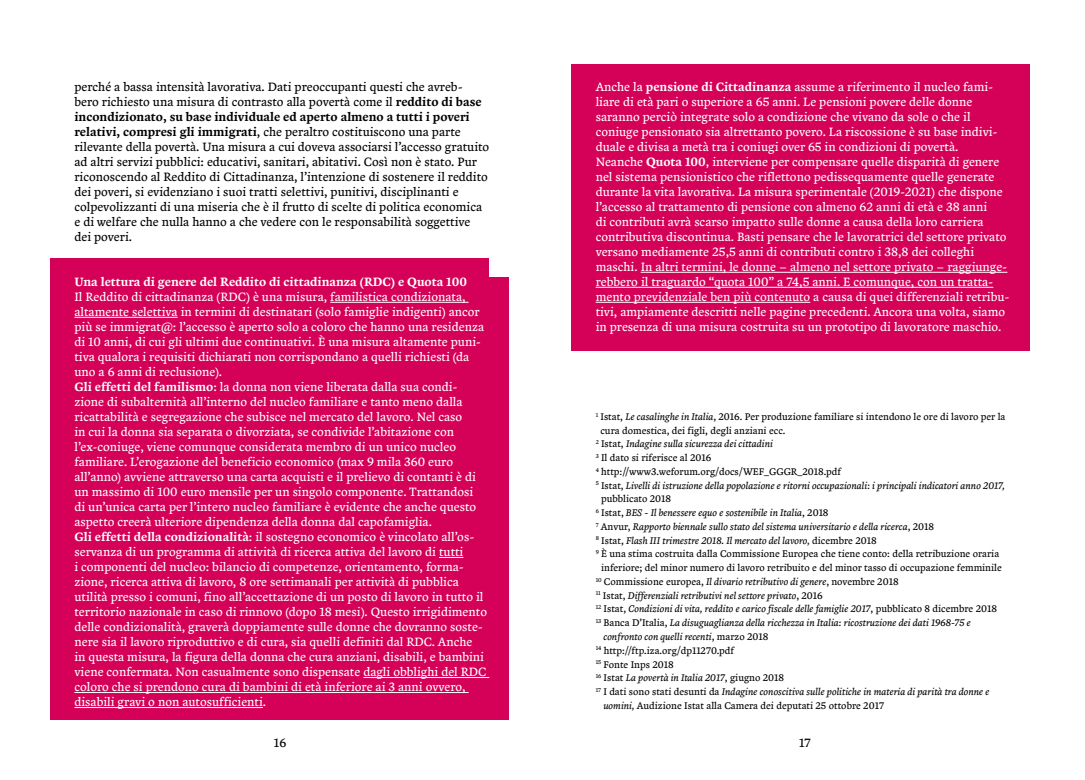
<style>
.page{position:relative;width:1085px;height:780px;background:#fff}
.page>*{position:absolute;margin:0;border:0;box-sizing:border-box;transform-origin:0 0}
.t1{font:12.5px/15px "Zenon";color:#fff}
.t2{font:12.5px/15px "Zenon";color:#000}
.t3{font:500 12.5px "Zenon";color:#fff}
.t4{font:italic 10px "Zenon";color:#000}
.t5{font:10px "Zenon";color:#000}
.s1{font-weight:500}
.s2{font-style:italic}
.s3{font-style:normal}
</style>
<div class="page">
<div style="left:570px;top:64px;width:459px;height:286px;background:#d50057"></div>
<div style="left:50px;top:278px;width:459px;height:442px;background:#d50057"></div>
<div style="left:50px;top:258px;width:439px;height:27px;background:#d50057"></div>
<hr style="left:330px;top:302px;width:138px;height:1px;background:#fff">
<hr style="left:74px;top:317px;width:104px;height:1px;background:#fff">
<svg style="left:439px;top:557px;width:24px;height:1px"></svg>
<hr style="left:363px;top:677px;width:126px;height:1px;background:#fff">
<hr style="left:74px;top:692px;width:394px;height:1px;background:#fff">
<hr style="left:74px;top:707px;width:189px;height:1px;background:#fff">
<hr style="left:640px;top:272px;width:367px;height:1px;background:#fff">
<hr style="left:595px;top:287px;width:398px;height:1px;background:#fff">
<hr style="left:595px;top:302px;width:215px;height:1px;background:#fff">
<p class="t2" style="left:74px;top:79px;width:416px">perché a bassa intensità lavorativa. Dati preoccupanti questi che avreb&shy;bero richiesto una misura di contrasto alla povertà come il <span class="s1">reddito di base incondizionato, su base individuale ed aperto almeno a tutti i poveri relativi, compresi gli immigrati</span>, che peraltro costituiscono una parte rilevante della povertà. Una misura a cui doveva associarsi l’accesso gratuito ad altri servizi pubblici: educativi, sanitari, abitativi. Così non è stato. Pur riconoscendo al Reddito di Cittadinanza, l’intenzione di sostenere il reddito dei poveri, si evidenziano i suoi tratti selettivi, punitivi, disciplinanti e colpevolizzanti di una miseria che è il frutto di scelte di politica economica e di welfare che nulla hanno a che vedere con le responsabilità soggettive dei poveri.</p>
<p class="t3" style="left:74px;top:274px;width:394px">Una lettura di genere del Reddito di cittadinanza (RDC) e Quota 100</p>
<p class="t1" style="left:74px;top:289px;width:414px">Il Reddito di cittadinanza (RDC) è una misura, familistica condizionata, altamente selettiva in termini di destinatari (solo famiglie indigenti) ancor più se immigrat@: l’accesso è aperto solo a coloro che hanno una residenza di 10 anni, di cui gli ultimi due continuativi. È una misura altamente puni&shy;tiva qualora i requisiti dichiarati non corrispondano a quelli richiesti (da uno a 6 anni di reclusione).<br><span class="s1">Gli effetti del familismo</span>: la donna non viene liberata dalla sua condi&shy;zione di subalternità all’interno del nucleo familiare e tanto meno dalla ricattabilità e segregazione che subisce nel mercato del lavoro. Nel caso<br>in cui la donna sia separata o divorziata, se condivide l’abitazione con l’ex-coniuge, viene comunque considerata membro di un unico nucleo familiare. L’erogazione del beneficio economico (max 9 mila 360 euro all’anno) avviene attraverso una carta acquisti e il prelievo di contanti è di un massimo di 100 euro mensile per un singolo componente. Trattandosi di un’unica carta per l’intero nucleo familiare è evidente che anche questo aspetto creerà ulteriore dipendenza della donna dal capofamiglia.<br><span class="s1">Gli effetti della condizionalità</span>: il sostegno economico è vincolato all’os&shy;servanza di un programma di attività di ricerca attiva del lavoro di tutti<br>i componenti del nucleo: bilancio di competenze, orientamento, forma&shy;zione, ricerca attiva di lavoro, 8 ore settimanali per attività di pubblica utilità presso i comuni, fino all’accettazione di un posto di lavoro in tutto il territorio nazionale in caso di rinnovo (dopo 18 mesi). Questo irrigidimento delle condizionalità, graverà doppiamente sulle donne che dovranno soste&shy;nere sia il lavoro riproduttivo e di cura, sia quelli definiti dal RDC. Anche<br>in questa misura, la figura della donna che cura anziani, disabili, e bambini viene confermata. Non casualmente sono dispensate dagli obblighi del RDC coloro che si prendono cura di bambini di età inferiore ai 3 anni ovvero, disabili gravi o non autosufficienti.</p>
<p class="t1" style="left:595px;top:79px;width:415px">Anche la <span class="s1">pensione di Cittadinanza</span> assume a riferimento il nucleo fami&shy;liare di età pari o superiore a 65 anni. Le pensioni povere delle donne saranno perciò integrate solo a condizione che vivano da sole o che il coniuge pensionato sia altrettanto povero. La riscossione è su base indivi&shy;duale e divisa a metà tra i coniugi over 65 in condizioni di povertà.<br>Neanche <span class="s1">Quota 100</span>, interviene per compensare quelle disparità di genere nel sistema pensionistico che riflettono pedissequamente quelle generate durante la vita lavorativa. La misura sperimentale (2019-2021) che dispone l’accesso al trattamento di pensione con almeno 62 anni di età e 38 anni<br>di contributi avrà scarso impatto sulle donne a causa della loro carriera contributiva discontinua. Basti pensare che le lavoratrici del settore privato versano mediamente 25,5 anni di contributi contro i 38,8 dei colleghi maschi. In altri termini, le donne – almeno nel settore privato – raggiunge&shy;rebbero il traguardo “quota 100” a 74,5 anni. E comunque, con un tratta&shy;mento previdenziale ben più contenuto a causa di quei differenziali retribu&shy;tivi, ampiamente descritti nelle pagine precedenti. Ancora una volta, siamo in presenza di una misura costruita su un prototipo di lavoratore maschio.</p>
<p class="t5" style="left:595px;top:411px;width:411px"><sup>1</sup> Istat, <span class="s2">Le casalinghe in Italia</span>, 2016. Per produzione familiare si intendono le ore di lavoro per la</p>
<p class="t5" style="left:600px;top:424px;width:186px">cura domestica, dei figli, degli anziani ecc.</p>
<p class="t4" style="left:595px;top:438px;width:179px"><sup>2</sup> <span class="s3">Istat,</span> Indagine sulla sicurezza dei cittadini</p>
<p class="t5" style="left:595px;top:452px;width:117px"><sup>3</sup> Il dato si riferisce al 2016</p>
<p class="t5" style="left:595px;top:466px;width:247px"><sup>4</sup> http://www3.weforum.org/docs/WEF_GGGR_2018.pdf</p>
<p class="t4" style="left:595px;top:479px;width:410px"><sup>5</sup> <span class="s3">Istat,</span> Livelli di istruzione della popolazione e ritorni occupazionali: i principali indicatori anno 2017,</p>
<p class="t5" style="left:601px;top:493px;width:72px">pubblicato 2018</p>
<p class="t4" style="left:595px;top:507px;width:234px"><sup>6</sup> <span class="s3">Istat,</span> BES - Il benessere equo e sostenibile in Italia<span class="s3">, 2018</span></p>
<p class="t4" style="left:595px;top:521px;width:340px"><sup>7</sup> <span class="s3">Anvur,</span> Rapporto biennale sullo stato del sistema universitario e della ricerca<span class="s3">, 2018</span></p>
<p class="t4" style="left:595px;top:534px;width:282px"><sup>8</sup> <span class="s3">Istat,</span> Flash III trimestre 2018. Il mercato del lavoro, <span class="s3">dicembre 2018</span></p>
<p class="t5" style="left:595px;top:548px;width:405px"><sup>9</sup> È una stima costruita dalla Commissione Europea che tiene conto: della retribuzione oraria</p>
<p class="t5" style="left:601px;top:562px;width:402px">inferiore; del minor numero di lavoro retribuito e del minor tasso di occupazione femminile</p>
<p class="t5" style="left:595px;top:576px;width:304px"><sup>10</sup> Commissione europea, <span class="s2">Il divario retributivo di genere</span>, novembre 2018</p>
<p class="t4" style="left:595px;top:589px;width:228px"><sup>11</sup> <span class="s3">Istat,</span> Differenziali retributivi nel settore privato<span class="s3">, 2016</span></p>
<p class="t4" style="left:595px;top:603px;width:403px"><sup>12</sup> <span class="s3">Istat,</span> Condizioni di vita, reddito e carico fiscale delle famiglie 2017<span class="s3">, pubblicato 8 dicembre 2018</span></p>
<p class="t4" style="left:595px;top:617px;width:376px"><sup>13</sup> <span class="s3">Banca D’Italia,</span> La disuguaglianza della ricchezza in Italia: ricostruzione dei dati 1968-75 e</p>
<p class="t4" style="left:603px;top:631px;width:166px">confronto con quelli recenti<span class="s3">, marzo 2018</span></p>
<p class="t5" style="left:595px;top:644px;width:140px"><sup>14</sup> http://ftp.iza.org/dp11270.pdf</p>
<p class="t5" style="left:595px;top:658px;width:80px"><sup>15</sup> Fonte Inps 2018</p>
<p class="t4" style="left:595px;top:672px;width:190px"><sup>16</sup> <span class="s3">Istat</span> La povertà in Italia 2017<span class="s3">, giugno 2018</span></p>
<p class="t4" style="left:595px;top:686px;width:395px"><sup>17</sup> <span class="s3">I dati sono stati desunti da</span> Indagine conoscitiva sulle politiche in materia di parità tra donne e</p>
<p class="t5" style="left:603px;top:699px;width:282px"><span class="s2">uomini,</span> Audizione Istat alla Camera dei deputati 25 ottobre 2017</p>
<p class="t2" style="left:274px;top:735px;width:14px">16</p>
<p class="t2" style="left:799px;top:735px;width:13px">17</p>
</div>
